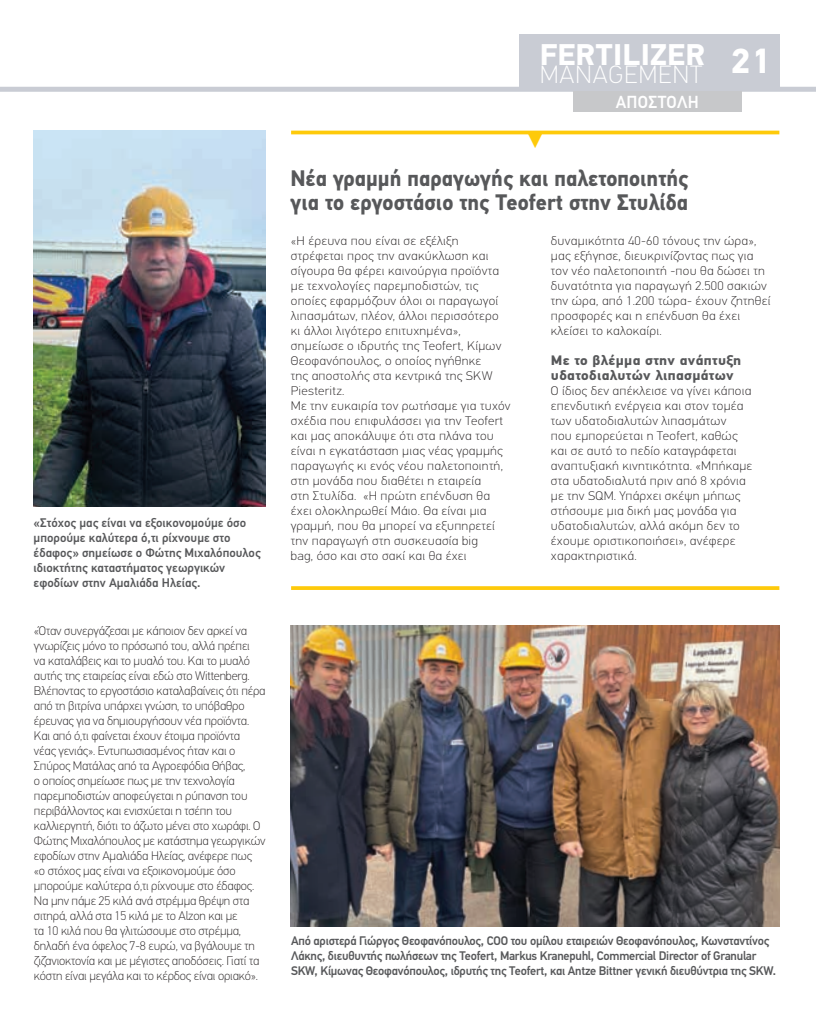
<style>
.page{position:relative;width:816px;height:1030px;background:#fff}
.page>*{position:absolute;margin:0;border:0;box-sizing:border-box;transform-origin:0 0}
.t1{font:700 30px "PF Din Text Pro";letter-spacing:.01em;color:#fff}
.t2{font:100 25px "PF Din Text Pro";letter-spacing:.03em;color:#fff}
.t3{font:700 22.5px/23.8px "PF Din Text Pro";color:#57585a;scale:.95 1}
.t4{font:500 17.5px "PF Din Text Pro";letter-spacing:.02em;color:#fff;scale:.96 1}
.t5{font:700 13.75px/15px "PF Din Text Pro";letter-spacing:.02em;color:#57585a;scale:1.07 1}
.t6{font:100 12.5px/15px "PF Din Text Pro";letter-spacing:.02em;color:#231f20;scale:1.07 1}
.t7{font:100 12.5px/15px "PF Din Text Pro";letter-spacing:-.01em;color:#231f20}
.t8{font:500 12.5px/15px "PF Din Text Pro";letter-spacing:-.02em;color:#57585a}
.t9{font:500 12.5px/15px "PF Din Text Pro";color:#57585a}
.s1{font-size:35px}
</style>
<div class="page">
<div style="left:0;top:87px;width:815px;height:5px;background:#c9ccd4"></div>
<div style="left:519px;top:35px;width:260px;height:53px;background:#c9ccd4"></div>
<div style="left:572px;top:92px;width:169px;height:20px;background:#c7c8ca"></div>
<img style="left:291px;top:625px;width:488px;height:301px">
<img style="left:34px;top:131px;width:231px;height:375px">
<hr style="left:291px;top:131px;width:488px;height:3px;background:#feca0a">
<svg style="left:291px;top:586px;width:488px;height:4px;background:#fecc18"></svg>
<svg style="left:528px;top:134px;width:14px;height:1px"></svg>
<p class="t9" style="left:34px;top:515px;width:228px">«Στόχος µας είναι να εξοικονοµούµε όσο µπορούµε καλύτερα ό,τι ρίχνουµε στο έδαφος» σηµείωσε ο Φώτης Μιχαλόπουλος ιδιοκτήτης καταστήµατος γεωργικών εφοδίων στην Αµαλιάδα Ηλείας.</p>
<p class="t7" style="left:34px;top:623px;width:233px">«Όταν συνεργάζεσαι µε κάποιον δεν αρκεί να γνωρίζεις µόνο το πρόσωπό του, αλλά πρέπει<br>να καταλάβεις και το µυαλό του. Και το µυαλό αυτής της εταιρείας είναι εδώ στο Wittenberg.<br>Βλέποντας το εργοστάσιο καταλαβαίνεις ότι πέρα από τη βιτρίνα υπάρχει γνώση, το υπόβαθρο έρευνας για να δηµιουργήσουν νέα προϊόντα.<br>Και από ό,τι φαίνεται έχουν έτοιµα προϊόντα<br>νέας γενιάς». Εντυπωσιασµένος ήταν και ο Σπύρος Ματάλας από τα Αγροεφόδια Θήβας,<br>ο οποίος σηµείωσε πως µε την τεχνολογία παρεµποδιστών αποφεύγεται η ρύπανση του περιβάλλοντος και ενισχύεται η τσέπη του καλλιεργητή, διότι το άζωτο µένει στο χωράφι. Ο Φώτης Μιχαλόπουλος µε κατάστηµα γεωργικών εφοδίων στην Αµαλιάδα Ηλείας, ανέφερε πως «ο στόχος µας είναι να εξοικονοµούµε όσο µπορούµε καλύτερα ό,τι ρίχνουµε στο έδαφος.<br>Να µην πάµε 25 κιλά ανά στρέµµα θρέψη στα σιτηρά, αλλά στα 15 κιλά µε το Alzon και µε<br>τα 10 κιλά που θα γλιτώσουµε στο στρέµµα, δηλαδή ένα όφελος 7-8 ευρώ, να βγάλουµε τη ζιζανιοκτονία και µε µέγιστες αποδόσεις. Γιατί τα κόστη είναι µεγάλα και το κέρδος είναι οριακό».</p>
<h1 class="t1" style="left:539px;top:36px;width:232px">FERTILIZER <span class="s1">21</span></h1>
<h2 class="t2" style="left:539px;top:60px;width:164px">MANAGEMENT</h2>
<h3 class="t4" style="left:615px;top:92px;width:88px">ΑΠΟΣΤΟΛΗ</h3>
<h3 class="t3" style="left:290px;top:167px;width:420px">Νέα γραµµή παραγωγής και παλετοποιητής για το εργοστάσιο της Teofert στην Στυλίδα</h3>
<p class="t6" style="left:291px;top:233px;width:207px">«Η έρευνα που είναι σε εξέλιξη στρέφεται προς την ανακύκλωση και σίγουρα θα φέρει καινούργια προϊόντα µε τεχνολογίες παρεµποδιστών, τις οποίες εφαρµόζουν όλοι οι παραγωγοί λιπασµάτων, πλέον, άλλοι περισσότερο κι άλλοι λιγότερο επιτυχηµένα», σηµείωσε o ιδρυτής της Teofert, Κίµων Θεοφανόπουλος, ο οποίος ηγήθηκε<br>της αποστολής στα κεντρικά της SKW Piesteritz.<br>Με την ευκαιρία τον ρωτήσαµε για τυχόν σχέδια που επιφυλάσσει για την Teofert και µας αποκάλυψε ότι στα πλάνα του είναι η εγκατάσταση µιας νέας γραµµής παραγωγής κι ενός νέου παλετοποιητή, στη µονάδα που διαθέτει η εταιρεία<br>στη Στυλίδα. «Η πρώτη επένδυση θα έχει ολοκληρωθεί Μάιο. Θα είναι µια γραµµή, που θα µπορεί να εξυπηρετεί την παραγωγή στη συσκευασία big<br>bag, όσο και στο σακί και θα έχει</p>
<p class="t6" style="left:551px;top:233px;width:207px">δυναµικότητα 40-60 τόνους την ώρα», µας εξήγησε, διευκρινίζοντας πως για τον νέο παλετοποιητή -που θα δώσει τη δυνατότητα για παραγωγή 2.500 σακιών την ώρα, από 1.200 τώρα- έχουν ζητηθεί προσφορές και η επένδυση θα έχει κλείσει το καλοκαίρι.</p>
<p class="t5" style="left:551px;top:353px;width:179px">Με το βλέµµα στην ανάπτυξη υδατοδιαλυτών λιπασµάτων</p>
<p class="t6" style="left:551px;top:383px;width:190px">Ο ίδιος δεν απέκλεισε να γίνει κάποια επενδυτική ενέργεια και στον τοµέα των υδατοδιαλυτών λιπασµάτων<br>που εµπορεύεται η Teofert, καθώς και σε αυτό το πεδίο καταγράφεται αναπτυξιακή κινητικότητα. «Μπήκαµε στα υδατοδιαλυτά πριν από 8 χρόνια µε την SQM. Υπάρχει σκέψη µήπως στήσουµε µια δική µας µονάδα για υδατοδιαλυτών, αλλά ακόµη δεν το έχουµε οριστικοποιήσει», ανέφερε χαρακτηριστικά.</p>
<p class="t8" style="left:291px;top:933px;width:486px">Από αριστερά Γιώργος Θεοφανόπουλος, COO του οµίλου εταιρειών Θεοφανόπουλος, Κωνσταντίνος<br>Λάκης, διευθυντής πωλήσεων της Teofert, Markus Kranepuhl, Commercial Director of Granular<br>SKW, Κίµωνας Θεοφανόπουλος, ιδρυτής της Teofert, και Antze Bittner γενική διευθύντρια της SKW.</p>
</div>
